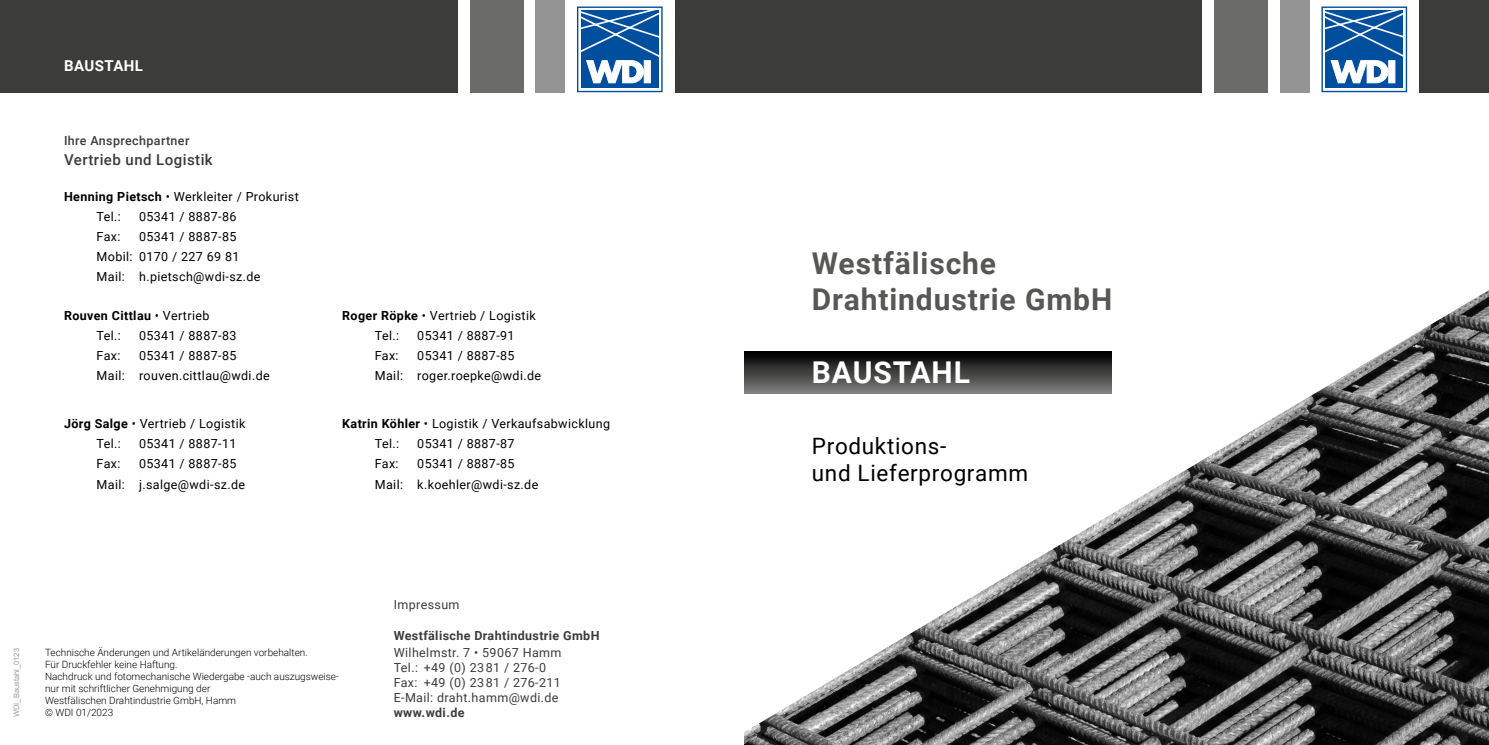
<style>
.page{position:relative;width:1489px;height:745px;background:#fff}
.page>*{position:absolute;margin:0;border:0;box-sizing:border-box;transform-origin:0 0}
.t1{font:700 30px/36px "Roboto";letter-spacing:.03em;color:#575756}
.t2{font:700 30px "Roboto";letter-spacing:.03em;color:#fff}
.t3{font:22.5px/27px "Roboto";letter-spacing:.03em;color:#000}
.t4{font:500 15px "Roboto";letter-spacing:.03em;color:#3c3c3b}
.t5{font:700 15px "Roboto";letter-spacing:.03em;color:#fff}
.t6{font:12.5px/20px "Roboto";letter-spacing:.03em;color:#000}
.t7{font:12.5px/15px "Roboto";letter-spacing:.03em;color:#3c3c3b}
.t8{font:700 12.5px "Roboto";letter-spacing:.03em;color:#3c3c3b}
.t9{font:500 12.5px "Roboto";letter-spacing:.03em;color:#3c3c3b}
.t10{font:300 10px/12px "Roboto";color:#000}
.t11{font:7.5px "Arial";color:#9d9d9c}
.s1{font-weight:700}
</style>
<div class="page">
<div style="left:1325px;top:10px;width:77px;height:78px;background:#004f9f"></div>
<svg style="left:1325px;top:10px;width:77px;height:74px"></svg>
<div style="left:1388px;top:60px;width:7px;height:23px;background:#fff;border:1px solid #fff"></div>
<div style="left:1321px;top:7px;width:85px;height:85px;border:1px solid #004f9f"></div>
<div style="left:581px;top:10px;width:77px;height:78px;background:#004f9f"></div>
<svg style="left:581px;top:10px;width:77px;height:74px"></svg>
<div style="left:643px;top:60px;width:7px;height:23px;background:#fff;border:1px solid #fff"></div>
<div style="left:577px;top:7px;width:85px;height:85px;border:1px solid #004f9f"></div>
<div style="left:744px;top:0;width:457px;height:92px;background:#3c3c3b"></div>
<div style="left:0;top:0;width:457px;height:92px;background:#3c3c3b"></div>
<div style="left:1214px;top:0;width:53px;height:92px;background:#6b6b6a"></div>
<div style="left:470px;top:0;width:53px;height:92px;background:#6b6b6a"></div>
<div style="left:1279px;top:0;width:29px;height:92px;background:#949494"></div>
<div style="left:535px;top:0;width:29px;height:92px;background:#949494"></div>
<div style="left:1419px;top:0;width:69px;height:92px;background:#3c3c3b"></div>
<div style="left:675px;top:0;width:114px;height:92px;background:#3c3c3b"></div>
<svg style="left:744px;top:290px;width:744px;height:454px"></svg>
<div style="left:744px;top:351px;width:367px;height:42px;background:linear-gradient(to bottom,#000,#7c7c7b)"></div>
<p class="t5" style="left:64px;top:55px;width:81px">BAUSTAHL</p>
<p class="t9" style="left:64px;top:131px;width:127px">Ihre Ansprechpartner</p>
<p class="t4" style="left:64px;top:149px;width:150px">Vertrieb und Logistik</p>
<p class="t6" style="left:97px;top:186px;width:204px;text-indent:-32px"><span class="s1">Henning Pietsch</span> • Werkleiter / Prokurist<br>Tel.:</p>
<p class="t6" style="left:139px;top:206px;width:99px">05341 / 8887-86</p>
<p class="t6" style="left:97px;top:226px;width:165px;text-indent:42px">05341 / 8887-85<br>Mobil: 0170 / 227 69 81<br>Mail: h.pietsch@wdi-sz.de</p>
<p class="t6" style="left:97px;top:304px;width:114px;text-indent:-32px"><span class="s1">Rouven Cittlau</span> • Vertrieb<br>Tel.:</p>
<p class="t6" style="left:97px;top:226px;width:25px">Fax:</p>
<p class="t6" style="left:139px;top:324px;width:99px">05341 / 8887-83</p>
<p class="t6" style="left:97px;top:344px;width:175px;text-indent:42px">05341 / 8887-85<br>Mail: rouven.cittlau@wdi.de</p>
<p class="t6" style="left:97px;top:344px;width:25px">Fax:</p>
<p class="t6" style="left:97px;top:413px;width:150px;text-indent:-32px"><span class="s1">Jörg Salge</span> • Vertrieb / Logistik<br>Tel.:</p>
<p class="t6" style="left:139px;top:433px;width:99px">05341 / 8887-11</p>
<p class="t6" style="left:97px;top:453px;width:150px;text-indent:42px">05341 / 8887-85<br>Mail: j.salge@wdi-sz.de</p>
<p class="t6" style="left:97px;top:453px;width:25px">Fax:</p>
<p class="t6" style="left:375px;top:304px;width:162px;text-indent:-32px"><span class="s1">Roger Röpke</span> • Vertrieb / Logistik<br>Tel.:</p>
<p class="t6" style="left:417px;top:324px;width:99px">05341 / 8887-91</p>
<p class="t6" style="left:375px;top:344px;width:168px;text-indent:42px">05341 / 8887-85<br>Mail: roger.roepke@wdi.de</p>
<p class="t6" style="left:375px;top:344px;width:25px">Fax:</p>
<p class="t6" style="left:375px;top:413px;width:237px;text-indent:-32px"><span class="s1">Katrin Köhler</span> • Logistik / Verkaufsabwicklung<br>Tel.:</p>
<p class="t6" style="left:417px;top:433px;width:99px">05341 / 8887-87</p>
<p class="t6" style="left:375px;top:453px;width:165px;text-indent:42px">05341 / 8887-85<br>Mail: k.koehler@wdi-sz.de</p>
<p class="t6" style="left:375px;top:453px;width:25px">Fax:</p>
<p class="t11" style="left:11px;top:716px;width:70px;rotate:-90deg">WDI_Baustahl_0123</p>
<p class="t10" style="left:45px;top:645px;width:295px">Technische Änderungen und Artikeländerungen vorbehalten.<br>Für Druckfehler keine Haftung.<br>Nachdruck und fotomechanische Wiedergabe -auch auszugsweise&shy;nur mit schriftlicher Genehmigung der<br>Westfälischen Drahtindustrie GmbH, Hamm</p>
<p class="t10" style="left:45px;top:705px;width:70px">© WDI 01/2023</p>
<p class="t7" style="left:394px;top:596px;width:67px">Impressum</p>
<p class="t8" style="left:394px;top:626px;width:207px">Westfälische Drahtindustrie GmbH</p>
<p class="t7" style="left:394px;top:644px;width:169px">Wilhelmstr. 7 • 59067 Hamm<br>Tel.: +49 (0) 2381 / 276-0<br>Fax: +49 (0) 2381 / 276-211<br>E-Mail: draht.hamm@wdi.de</p>
<p class="t8" style="left:394px;top:703px;width:72px">www.wdi.de</p>
<h1 class="t1" style="left:811px;top:244px;width:302px">Westfälische<br>Drahtindustrie GmbH</h1>
<h1 class="t2" style="left:811px;top:351px;width:160px">BAUSTAHL</h1>
<h2 class="t3" style="left:811px;top:431px;width:218px">Produktions-<br>und Lieferprogramm</h2>
</div>
